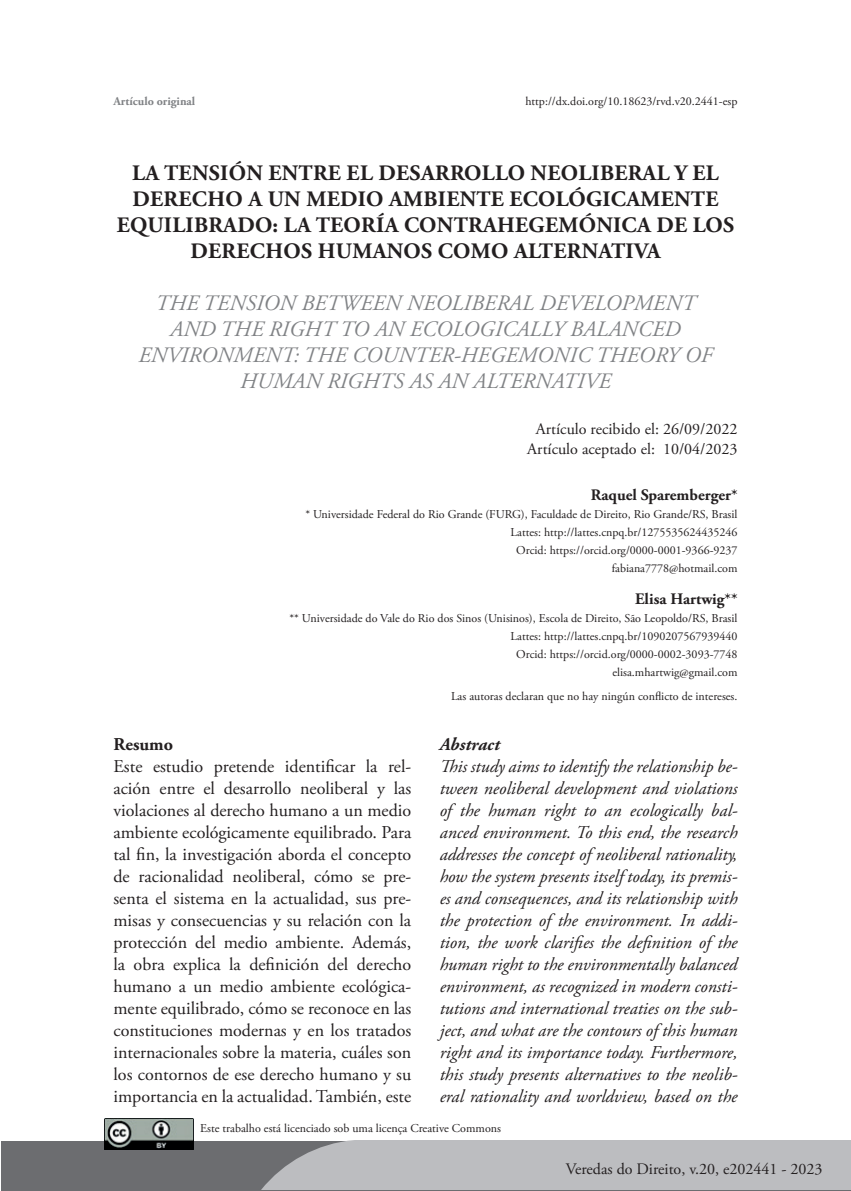
<style>
.page{position:relative;width:851px;height:1191px;background:#fff}
.page>*{position:absolute;margin:0;border:0;box-sizing:border-box;transform-origin:0 0}
.t1{font:700 22px/26px "Adobe Garamond Pro";letter-spacing:.015em;color:#231f20;text-align:center}
.t2{font:italic 22px/26px "Adobe Garamond Pro";color:#808285;text-align:center}
.t3{font:italic 18px/22px "Adobe Garamond Pro";color:#231f20;text-align:justify}
.t4{font:18px/22px "Adobe Garamond Pro";color:#231f20;text-align:justify}
.t5{font:italic 700 18px "Adobe Garamond Pro";color:#231f20}
.t6{font:700 18px "Adobe Garamond Pro";color:#231f20}
.t7{font:16px/20px "Adobe Garamond Pro";color:#231f20;text-align:center}
.t8{font:700 16px "Adobe Garamond Pro";color:#231f20}
.t9{font:12px/18px "Adobe Garamond Pro";color:#231f20;text-align:right}
.t10{font:700 12px "Adobe Garamond Pro";color:#808285}
</style>
<div class="page">
<div style="left:1px;top:1141px;width:849px;height:50px;background:#6c6d70"></div>
<div style="left:261px;top:1140px;width:589px;height:50px;background:#bcbdc0"></div>
<img style="left:104px;top:1118px;width:89px;height:31px">
<p class="t10" style="left:113px;top:94px;width:83px">Artículo original</p>
<p class="t9" style="left:525px;top:93px;width:213px">http://dx.doi.org/10.18623/rvd.v20.2441-esp</p>
<p class="t1" style="left:117px;top:160px;width:618px">LA TENSIÓN ENTRE EL DESARROLLO NEOLIBERAL Y EL DERECHO A UN MEDIO AMBIENTE ECOLÓGICAMENTE EQUILIBRADO: LA TEORÍA CONTRAHEGEMÓNICA DE LOS DERECHOS HUMANOS COMO ALTERNATIVA</p>
<p class="t2" style="left:138px;top:291px;width:575px">THE TENSION BETWEEN NEOLIBERAL DEVELOPMENT AND THE RIGHT TO AN ECOLOGICALLY BALANCED ENVIRONMENT: THE COUNTER-HEGEMONIC THEORY OF HUMAN RIGHTS AS AN ALTERNATIVE</p>
<p class="t7" style="left:527px;top:419px;width:212px">Artículo recibido el: 26/09/2022<br>Artículo aceptado el: 10/04/2023</p>
<p class="t8" style="left:590px;top:486px;width:148px">Raquel Sparemberger*</p>
<p class="t9" style="left:305px;top:506px;width:433px">* Universidade Federal do Rio Grande (FURG), Faculdade de Direito, Rio Grande/RS, Brasil Lattes: http://lattes.cnpq.br/1275535624435246<br>Orcid: https://orcid.org/0000-0001-9366-9237<br>fabiana7778@hotmail.com</p>
<p class="t8" style="left:635px;top:590px;width:104px">Elisa Hartwig**</p>
<p class="t9" style="left:289px;top:610px;width:449px">** Universidade do Vale do Rio dos Sinos (Unisinos), Escola de Direito, São Leopoldo/RS, Brasil Lattes: http://lattes.cnpq.br/1090207567939440<br>Orcid: https://orcid.org/0000-0002-3093-7748<br>elisa.mhartwig@gmail.com</p>
<p class="t9" style="left:451px;top:688px;width:288px">Las autoras declaran que no hay ningún conflicto de intereses.</p>
<p class="t5" style="left:439px;top:734px;width:61px">Abstract</p>
<p class="t3" style="left:439px;top:756px;width:299px">This study aims to identify the relationship be&shy;tween neoliberal development and violations of the human right to an ecologically bal&shy;anced environment. To this end, the research addresses the concept of neoliberal rationality, how the system presents itself today, its premis&shy;es and consequences, and its relationship with the protection of the environment. In addi&shy;tion, the work clarifies the definition of the human right to the environmentally balanced environment, as recognized in modern consti&shy;tutions and international treaties on the sub&shy;ject, and what are the contours of this human right and its importance today. Furthermore, this study presents alternatives to the neolib&shy;eral rationality and worldview, based on the</p>
<p class="t9" style="left:200px;top:1119px;width:302px">Este trabalho está licenciado sob uma licença Creative Commons</p>
<p class="t6" style="left:114px;top:734px;width:61px">Resumo</p>
<p class="t4" style="left:113px;top:756px;width:299px">Este estudio pretende identificar la rel&shy;ación entre el desarrollo neoliberal y las violaciones al derecho humano a un medio ambiente ecológicamente equilibrado. Para tal fin, la investigación aborda el concepto de racionalidad neoliberal, cómo se pre&shy;senta el sistema en la actualidad, sus pre&shy;misas y consecuencias y su relación con la protección del medio ambiente. Además, la obra explica la definición del derecho humano a un medio ambiente ecológica&shy;mente equilibrado, cómo se reconoce en las constituciones modernas y en los tratados internacionales sobre la materia, cuáles son los contornos de ese derecho humano y su importancia en la actualidad. También, este</p>
<p class="t7" style="left:565px;top:1159px;width:258px">Veredas do Direito, v.20, e202441 - 2023</p>
</div>
